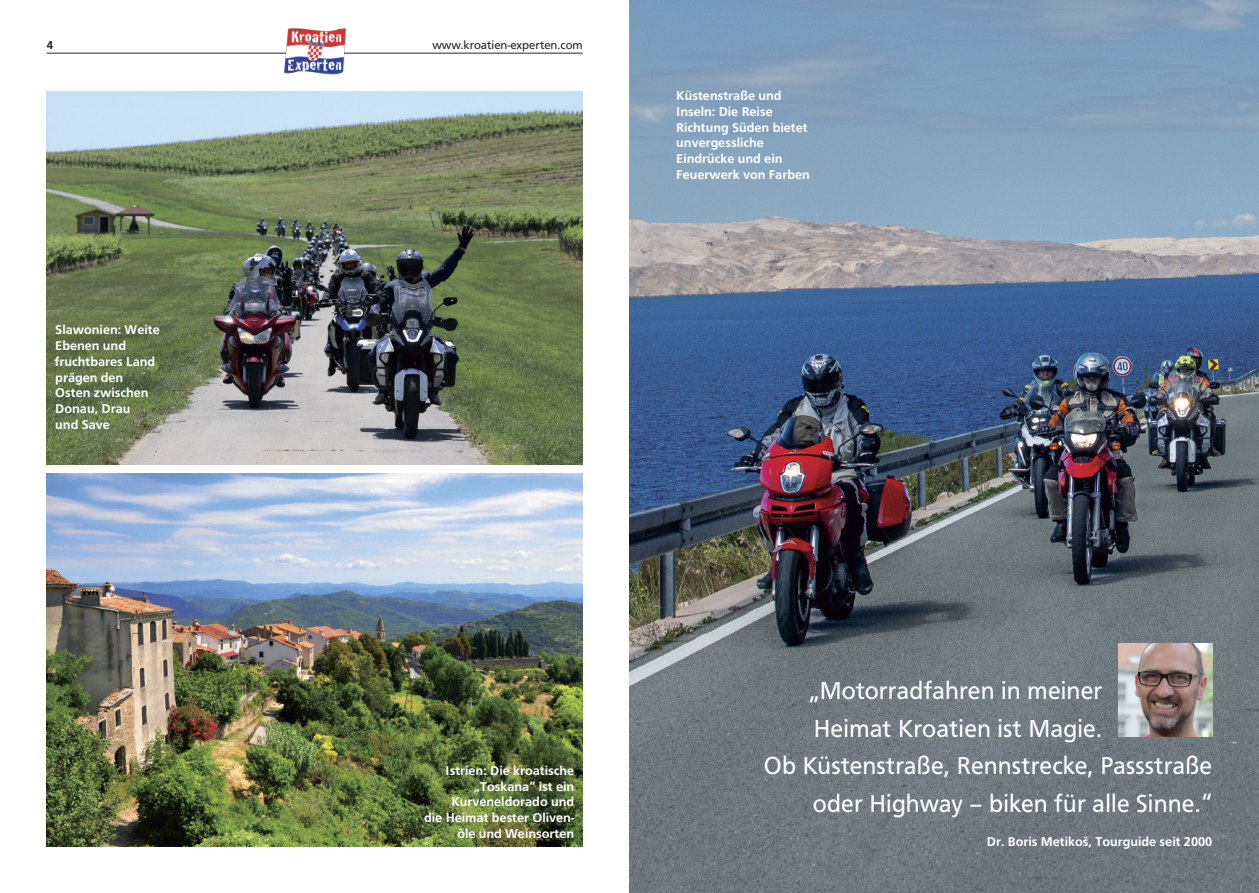
<style>
.page{position:relative;width:1259px;height:893px;background:#fff}
.page>*{position:absolute;margin:0;border:0;box-sizing:border-box;transform-origin:0 0}
.t1{font:25.5px "Front Page";letter-spacing:.01em;color:#fff;scale:.95 1}
.t2{font:13.2px/15.8px "Front Page CE Medium";color:#fff}
.t3{font:12px "Front Page";color:#272627}
.t4{font:500 12px "Front Page";color:#272627}
</style>
<div class="page">
<img style="left:629px;top:0;width:630px;height:893px">
<hr style="left:47px;top:53px;width:536px;height:1px;background:#272627">
<img style="left:283px;top:27px;width:63px;height:48px">
<img style="left:47px;top:91px;width:536px;height:374px">
<img style="left:47px;top:473px;width:536px;height:373px">
<img style="left:1118px;top:643px;width:94px;height:94px">
<p class="t4" style="left:47px;top:40px;width:8px">4</p>
<p class="t3" style="left:432px;top:40px;width:152px">www.kroatien-experten.com</p>
<p class="t2" style="left:55px;top:323px;width:106px">Slawonien: Weite<br>Ebenen und fruchtbares Land prägen den<br>Osten zwischen<br>Donau, Drau<br>und Save</p>
<p class="t2" style="left:676px;top:89px;width:135px">Küstenstraße und<br>Inseln: Die Reise<br>Richtung Süden bietet unvergessliche<br>Eindrücke und ein<br>Feuerwerk von Farben</p>
<p class="t2" style="left:424px;top:763px;width:151px;text-align:right">Istrien: Die kroatische „Toskana“ ist ein<br>Kurveneldorado und<br>die Heimat bester Oliven&shy;öle und Weinsorten</p>
<h1 class="t1" style="left:808px;top:681px;width:310px">„Motorradfahren in meiner</h1>
<h1 class="t1" style="left:813px;top:718px;width:305px">Heimat Kroatien ist Magie.</h1>
<h1 class="t1" style="left:764px;top:756px;width:473px">Ob Küstenstraße, Rennstrecke, Passstraße</h1>
<h1 class="t1" style="left:813px;top:793px;width:422px">oder Highway – biken für alle Sinne.“</h1>
<p class="t2" style="left:987px;top:835px;width:227px">Dr. Boris Metikoš, Tourguide seit 2000</p>
</div>
